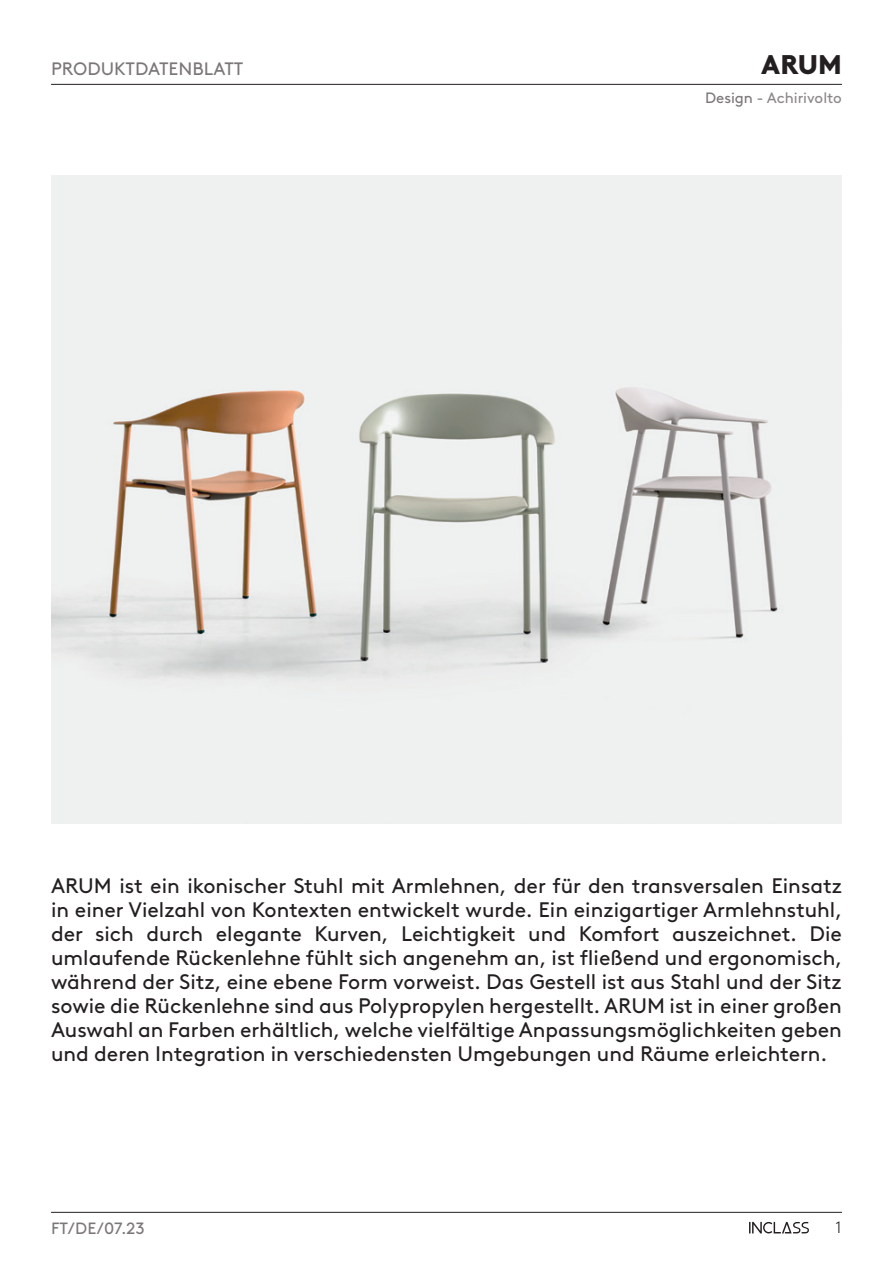
<style>
.page{position:relative;width:893px;height:1263px;background:#fff}
.page>*{position:absolute;margin:0;border:0;box-sizing:border-box;transform-origin:0 0}
.t1{font:900 27px "Brown LL";color:#231f20}
.Texto_colección{font:21px/24px "Brown LL";color:#231f20;text-align:justify}
.t2{font:18px "Brown LL";color:#7b7778}
.t3{font:16.35px "Brown LL";color:#7b7778}
.t4{font:300 16.35px "Brown LL";color:#231f20}
.t5{font:15px "Brown LL";color:#8c8788}
.s1{color:#7b7778}
</style>
<div class="page">
<hr style="left:51px;top:1212px;width:791px;height:1px;background:#231f20">
<svg style="left:749px;top:1222px;width:60px;height:11px"></svg>
<hr style="left:51px;top:84px;width:791px;height:1px;background:#231f20">
<img style="left:51px;top:176px;width:791px;height:648px">
<p class="t2" style="left:51px;top:55px;width:194px">PRODUKTDATENBLATT</p>
<p class="t1" style="left:761px;top:44px;width:82px">ARUM</p>
<p class="t5" style="left:705px;top:86px;width:138px"><span class="s1">Design -</span> Achirivolto</p>
<p class="Texto_colección" style="left:51px;top:872px;width:792px">ARUM ist ein ikonischer Stuhl mit Armlehnen, der für den transversalen Einsatz in einer Vielzahl von Kontexten entwickelt wurde. Ein einzigartiger Armlehnstuhl, der sich durch elegante Kurven, Leichtigkeit und Komfort auszeichnet. Die umlaufende Rückenlehne fühlt sich angenehm an, ist fließend und ergonomisch, während der Sitz, eine ebene Form vorweist. Das Gestell ist aus Stahl und der Sitz sowie die Rückenlehne sind aus Polypropylen hergestellt. ARUM ist in einer großen Auswahl an Farben erhältlich, welche vielfältige Anpassungsmöglichkeiten geben und deren Integration in verschiedensten Umgebungen und Räume erleichtern.</p>
<p class="t3" style="left:51px;top:1216px;width:95px">FT/DE/07.23</p>
<p class="t4" style="left:836px;top:1216px;width:7px">1</p>
</div>
